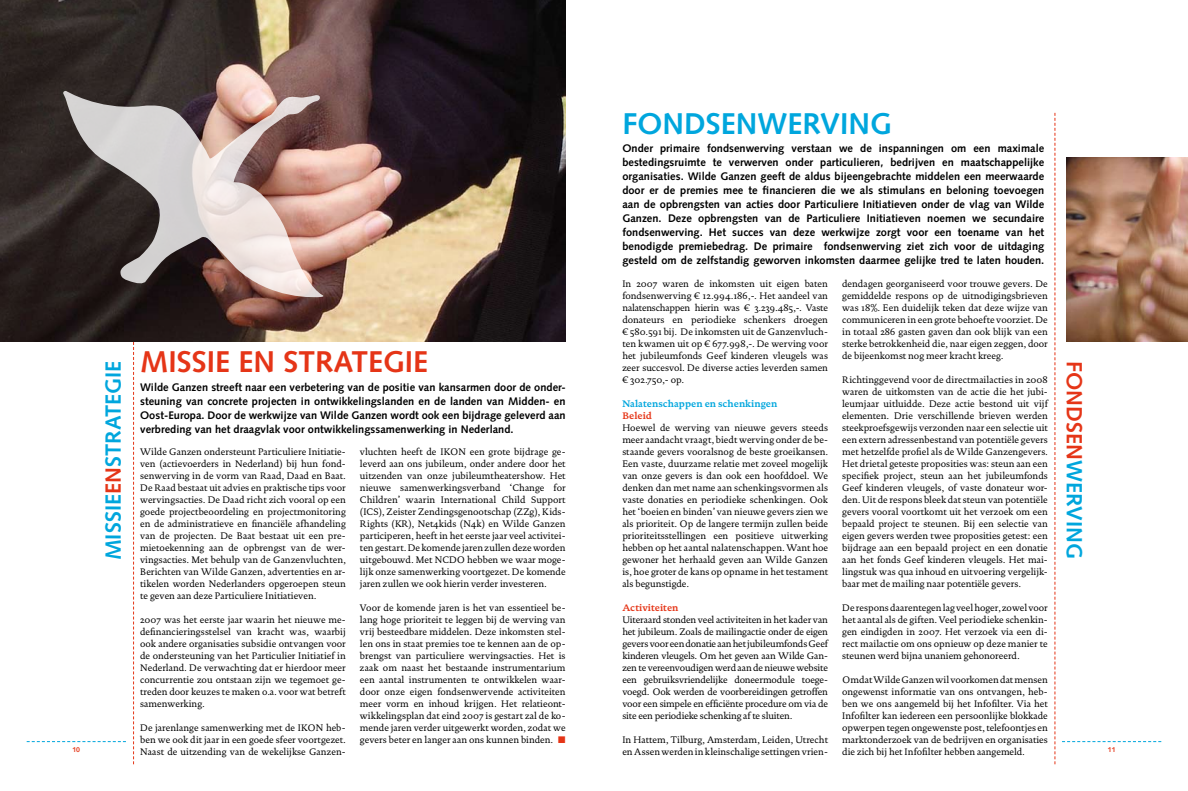
<style>
.page{position:relative;width:1188px;height:791px;background:#fff}
.page>*{position:absolute;margin:0;border:0;box-sizing:border-box;transform-origin:0 0}
.t1{font:700 30px "Syntax";color:#e53517}
.t2{font:700 30px "Syntax";color:#00a6dd}
.t3{font:700 22px "Syntax";color:#00a6dd}
.t4{font:700 22px "Syntax";color:#e53517}
.t5{font:700 11px/14px "Syntax";color:#000;text-align:justify}
.t6{font:9.6px/12px "DTL Documenta ST";color:#000;text-align:justify}
.t7{font:700 7px "Syntax";color:#e53517}
.s1{font-weight:700;color:#00a6dd}
.s2{font-weight:700;color:#e53517}
.s3{color:#e53517}
.s4{color:#00a6dd}
</style>
<div class="page">
<svg style="left:27px;top:741px;width:99px;height:1px"></svg>
<svg style="left:133px;top:341px;width:1px;height:423px"></svg>
<svg style="left:1062px;top:741px;width:99px;height:1px"></svg>
<svg style="left:1054px;top:113px;width:1px;height:651px"></svg>
<img style="left:0;top:0;width:565px;height:341px">
<img style="left:1066px;top:157px;width:121px;height:184px">
<svg style="left:62px;top:91px;width:264px;height:209px;background:#95837f"></svg>
<p class="t2" style="left:622px;top:106px;width:271px">FONDSENWERVING</p>
<p class="t5" style="left:622px;top:141px;width:423px">Onder primaire fondsenwerving verstaan we de inspanningen om een maximale bestedingsruimte te verwerven onder particulieren, bedrijven en maatschappelijke organisaties. Wilde Ganzen geeft de aldus bijeengebrachte middelen een meerwaarde door er de premies mee te financieren die we als stimulans en beloning toevoegen aan de opbrengsten van acties door Particuliere Initiatieven onder de vlag van Wilde Ganzen. Deze opbrengsten van de Particuliere Initiatieven noemen we secundaire fondsenwerving. Het succes van deze werkwijze zorgt voor een toename van het benodigde premiebedrag. De primaire fondsenwerving ziet zich voor de uitdaging gesteld om de zelfstandig geworven inkomsten daarmee gelijke tred te laten houden.</p>
<p class="t6" style="left:622px;top:277px;width:207px">In 2007 waren de inkomsten uit eigen baten fondsenwerving € 12.994.186,-. Het aandeel van nalatenschappen hierin was € 3.239.485,-. Vaste donateurs en periodieke schenkers droegen € 580.591 bij. De inkomsten uit de Ganzenvluch&shy;ten kwamen uit op € 677.998,-. De werving voor het jubileumfonds Geef kinderen vleugels was zeer succesvol. De diverse acties leverden samen € 302.750,- op.</p>
<p class="t6" style="left:622px;top:397px;width:207px;text-align:left"><span class="s1">Nalatenschappen en schenkingen<br></span><span class="s2">Beleid<br></span>Hoewel de werving van nieuwe gevers steeds meer aandacht vraagt, biedt werving onder de be&shy;staande gevers vooralsnog de beste groeikansen.<br>Een vaste, duurzame relatie met zoveel mogelijk van onze gevers is dan ook een hoofddoel. We denken dan met name aan schenkingsvormen als vaste donaties en periodieke schenkingen. Ook het ‘boeien en binden’ van nieuwe gevers zien we als prioriteit. Op de langere termijn zullen beide prioriteitsstellingen een positieve uitwerking hebben op het aantal nalatenschappen. Want hoe gewoner het herhaald geven aan Wilde Ganzen is, hoe groter de kans op opname in het testament als begunstigde.</p>
<p class="t6" style="left:622px;top:601px;width:207px;text-align:left"><span class="s2">Activiteiten<br></span>Uiteraard stonden veel activiteiten in het kader van het jubileum. Zoals de mailingactie onder de eigen gevers voor een donatie aan het jubileumfonds Geef kinderen vleugels. Om het geven aan Wilde Gan&shy;zen te vereenvoudigen werd aan de nieuwe website een gebruiksvriendelijke doneermodule toege&shy;voegd. Ook werden de voorbereidingen getroffen voor een simpele en efficiënte procedure om via de site een periodieke schenking af te sluiten.</p>
<p class="t6" style="left:622px;top:733px;width:207px">In Hattem, Tilburg, Amsterdam, Leiden, Utrecht en Assen werden in kleinschalige settingen vrien-</p>
<p class="t6" style="left:842px;top:277px;width:207px">dendagen georganiseerd voor trouwe gevers. De gemiddelde respons op de uitnodigingsbrieven was 18%. Een duidelijk teken dat deze wijze van communiceren in een grote behoefte voorziet. De in totaal 286 gasten gaven dan ook blijk van een sterke betrokkenheid die, naar eigen zeggen, door de bijeenkomst nog meer kracht kreeg.</p>
<p class="t6" style="left:842px;top:373px;width:207px">Richtinggevend voor de directmailacties in 2008 waren de uitkomsten van de actie die het jubi&shy;leumjaar uitluidde. Deze actie bestond uit vijf elementen. Drie verschillende brieven werden steekproefsgewijs verzonden naar een selectie uit een extern adressenbestand van potentiële gevers met hetzelfde profiel als de Wilde Ganzengevers.<br>Het drietal geteste proposities was: steun aan een specifiek project, steun aan het jubileumfonds Geef kinderen vleugels, of vaste donateur wor&shy;den. Uit de respons bleek dat steun van potentiële gevers vooral voortkomt uit het verzoek om een bepaald project te steunen. Bij een selectie van eigen gevers werden twee proposities getest: een bijdrage aan een bepaald project en een donatie aan het fonds Geef kinderen vleugels. Het mai&shy;lingstuk was qua inhoud en uitvoering vergelijk&shy;baar met de mailing naar potentiële gevers.</p>
<p class="t6" style="left:842px;top:601px;width:207px">De respons daarentegen lag veel hoger, zowel voor het aantal als de giften. Veel periodieke schenkin&shy;gen eindigden in 2007. Het verzoek via een di&shy;rect mailactie om ons opnieuw op deze manier te steunen werd bijna unaniem gehonoreerd.</p>
<p class="t6" style="left:842px;top:673px;width:207px">Omdat Wilde Ganzen wil voorkomen dat mensen ongewenst informatie van ons ontvangen, heb&shy;ben we ons aangemeld bij het Infofilter. Via het Infofilter kan iedereen een persoonlijke blokkade opwerpen tegen ongewenste post, telefoontjes en marktonderzoek van de bedrijven en organisaties die zich bij het Infofilter hebben aangemeld.</p>
<p class="t1" style="left:140px;top:344px;width:289px">MISSIE EN STRATEGIE</p>
<p class="t3" style="left:101px;top:560px;width:198px;rotate:-90deg">missie<span class="s3">en</span>strategie</p>
<p class="t4" style="left:1086px;top:360px;width:198px;rotate:90deg">fondsen<span class="s4">werving</span></p>
<p class="t5" style="left:140px;top:380px;width:427px">Wilde Ganzen streeft naar een verbetering van de positie van kansarmen door de onder&shy;steuning van concrete projecten in ontwikkelingslanden en de landen van Midden- en Oost-Europa. Door de werkwijze van Wilde Ganzen wordt ook een bijdrage geleverd aan verbreding van het draagvlak voor ontwikkelingssamenwerking in Nederland.</p>
<p class="t6" style="left:360px;top:445px;width:207px">vluchten heeft de IKON een grote bijdrage ge&shy;leverd aan ons jubileum, onder andere door het uitzenden van onze jubileumtheatershow. Het nieuwe samenwerkingsverband ‘Change for Children’ waarin International Child Support (ICS), Zeister Zendingsgenootschap (ZZg), Kids-Rights (KR), Net4kids (N4k) en Wilde Ganzen participeren, heeft in het eerste jaar veel activitei&shy;ten gestart. De komende jaren zullen deze worden uitgebouwd. Met NCDO hebben we waar moge&shy;lijk onze samenwerking voortgezet. De komende jaren zullen we ook hierin verder investeren.</p>
<p class="t6" style="left:360px;top:601px;width:207px">Voor de komende jaren is het van essentieel be&shy;lang hoge prioriteit te leggen bij de werving van vrij besteedbare middelen. Deze inkomsten stel&shy;len ons in staat premies toe te kennen aan de op&shy;brengst van particuliere wervingsacties. Het is zaak om naast het bestaande instrumentarium een aantal instrumenten te ontwikkelen waar&shy;door onze eigen fondsenwervende activiteiten meer vorm en inhoud krijgen. Het relatieont&shy;wikkelingsplan dat eind 2007 is gestart zal de ko&shy;mende jaren verder uitgewerkt worden, zodat we gevers beter en langer aan ons kunnen binden. <span class="s3">■</span></p>
<p class="t6" style="left:140px;top:445px;width:207px">Wilde Ganzen ondersteunt Particuliere Initiatie&shy;ven (actievoerders in Nederland) bij hun fond&shy;senwerving in de vorm van Raad, Daad en Baat.<br>De Raad bestaat uit advies en praktische tips voor wervingsacties. De Daad richt zich vooral op een goede projectbeoordeling en projectmonitoring en de administratieve en financiële afhandeling van de projecten. De Baat bestaat uit een pre&shy;mietoekenning aan de opbrengst van de wer&shy;vingsacties. Met behulp van de Ganzenvluchten, Berichten van Wilde Ganzen, advertenties en ar&shy;tikelen worden Nederlanders opgeroepen steun te geven aan deze Particuliere Initiatieven.</p>
<p class="t6" style="left:140px;top:613px;width:207px">2007 was het eerste jaar waarin het nieuwe me&shy;definancieringsstelsel van kracht was, waarbij ook andere organisaties subsidie ontvangen voor de ondersteuning van het Particulier Initiatief in Nederland. De verwachting dat er hierdoor meer concurrentie zou ontstaan zijn we tegemoet ge&shy;treden door keuzes te maken o.a. voor wat betreft samenwerking.</p>
<p class="t6" style="left:140px;top:721px;width:207px">De jarenlange samenwerking met de IKON heb&shy;ben we ook dit jaar in een goede sfeer voortgezet.<br>Naast de uitzending van de wekelijkse Ganzen-</p>
<p class="t7" style="left:72px;top:745px;width:9px">10</p>
<p class="t7" style="left:1107px;top:745px;width:9px">11</p>
</div>
